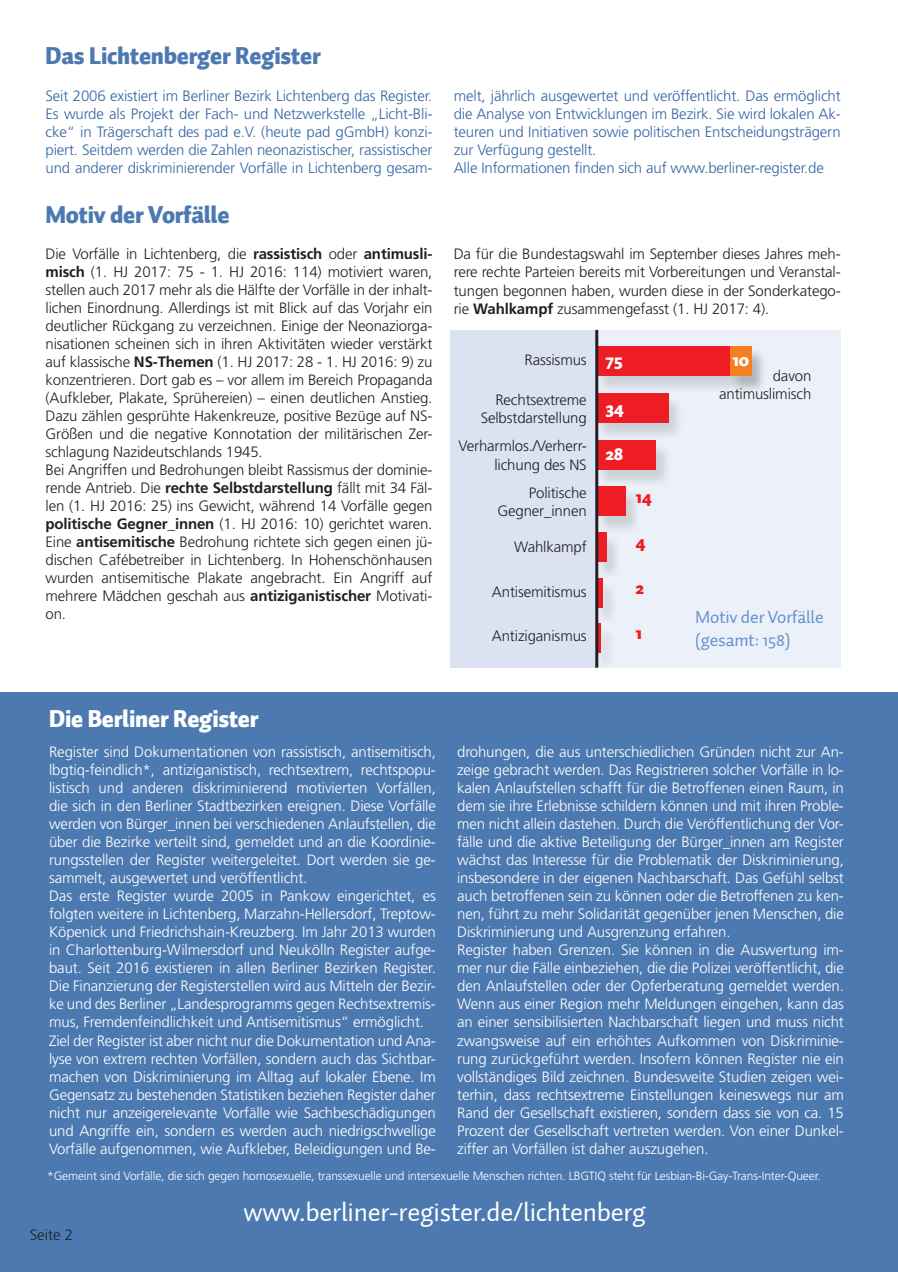
<style>
.page{position:relative;width:898px;height:1272px;background:#fff}
.page>*{position:absolute;margin:0;border:0;box-sizing:border-box;transform-origin:0 0}
.t1{font:27px "Auto 1";letter-spacing:-.01em;color:#fff}
.t2{font:900 24px "Auto 1";letter-spacing:-.01em;color:#4d79b1}
.t3{font:900 24px "Auto 1";letter-spacing:-.01em;color:#fff}
.t4{font:18px "Auto 1";letter-spacing:-.01em;color:#6591cc}
.t5{font:900 18px "Auto 1";letter-spacing:-.01em;color:#fff}
.t6{font:900 18px "Auto 1";color:#ee1d23}
.t7{font:300 15px/18px "Frutiger";letter-spacing:-.01em;color:#fff;text-align:justify}
.t8{font:300 15px/18px "Frutiger";letter-spacing:-.01em;color:#231f20;text-align:justify}
.t9{font:300 15px/18px "Frutiger";letter-spacing:-.01em;color:#3466a5;text-align:justify}
.t10{font:300 12px "Frutiger";letter-spacing:-.01em;color:#fff}
.s1{font-weight:700}
</style>
<div class="page">
<div style="left:0;top:692px;width:897px;height:579px;background:#4d79b1"></div>
<div style="left:596px;top:330px;width:244px;height:337px;background:#ecf1f9"></div>
<div style="left:595px;top:348px;width:172px;height:46px;background:#231f20;opacity:.16"></div>
<div style="left:596px;top:346px;width:155px;height:30px;background:#ee1d23"></div>
<div style="left:729px;top:348px;width:38px;height:46px;background:#231f20;opacity:.16"></div>
<div style="left:730px;top:346px;width:21px;height:30px;background:#f57f21"></div>
<div style="left:595px;top:395px;width:89px;height:46px;background:#231f20;opacity:.16"></div>
<div style="left:596px;top:393px;width:72px;height:29px;background:#ee1d23"></div>
<div style="left:595px;top:442px;width:76px;height:46px;background:#231f20;opacity:.16"></div>
<div style="left:596px;top:439px;width:59px;height:30px;background:#ee1d23"></div>
<div style="left:595px;top:488px;width:46px;height:47px;background:#231f20;opacity:.16"></div>
<div style="left:596px;top:486px;width:30px;height:30px;background:#ee1d23"></div>
<div style="left:595px;top:534px;width:27px;height:46px;background:#231f20;opacity:.16"></div>
<div style="left:596px;top:532px;width:10px;height:30px;background:#ee1d23"></div>
<div style="left:595px;top:580px;width:23px;height:45px;background:#231f20;opacity:.16"></div>
<svg style="left:598px;top:577px;width:4px;height:30px"></svg>
<div style="left:595px;top:626px;width:21px;height:45px;background:#231f20;opacity:.16"></div>
<svg style="left:598px;top:623px;width:2px;height:30px"></svg>
<div style="left:450px;top:330px;width:146px;height:337px;background:#dbe3f3"></div>
<hr style="left:595px;top:330px;width:3px;height:337px;background:#231f20">
<p class="t2" style="left:45px;top:40px;width:276px">Das Lichtenberger Register</p>
<p class="t9" style="left:45px;top:87px;width:388px">Seit 2006 existiert im Berliner Bezirk Lichtenberg das Register.<br>Es wurde als Projekt der Fach- und Netzwerkstelle „Licht-Bli&shy;cke“ in Trägerschaft des pad e.V. (heute pad gGmbH) konzi&shy;piert. Seitdem werden die Zahlen neonazistischer, rassistischer und anderer diskriminierender Vorfälle in Lichtenberg gesam-</p>
<p class="t9" style="left:453px;top:87px;width:388px">melt, jährlich ausgewertet und veröffentlicht. Das ermöglicht die Analyse von Entwicklungen im Bezirk. Sie wird lokalen Ak&shy;teuren und Initiativen sowie politischen Entscheidungsträgern zur Verfügung gestellt.</p>
<p class="t9" style="left:453px;top:159px;width:371px">Alle Informationen finden sich auf www.berliner-register.de</p>
<p class="t2" style="left:45px;top:198px;width:185px">Motiv der Vorfälle</p>
<p class="t8" style="left:45px;top:244px;width:388px">Die Vorfälle in Lichtenberg, die <span class="s1">rassistisch</span> oder <span class="s1">antimusli&shy;misch</span> (1. HJ 2017: 75 - 1. HJ 2016: 114) motiviert waren, stellen auch 2017 mehr als die Hälfte der Vorfälle in der inhalt&shy;lichen Einordnung. Allerdings ist mit Blick auf das Vorjahr ein deutlicher Rückgang zu verzeichnen. Einige der Neonaziorga&shy;nisationen scheinen sich in ihren Aktivitäten wieder verstärkt auf klassische <span class="s1">NS-Themen</span> (1. HJ 2017: 28 - 1. HJ 2016: 9) zu konzentrieren. Dort gab es – vor allem im Bereich Propaganda (Aufkleber, Plakate, Sprühereien) – einen deutlichen Anstieg.<br>Dazu zählen gesprühte Hakenkreuze, positive Bezüge auf NS-Größen und die negative Konnotation der militärischen Zer&shy;schlagung Nazideutschlands 1945.</p>
<p class="t8" style="left:45px;top:460px;width:388px">Bei Angriffen und Bedrohungen bleibt Rassismus der dominie&shy;rende Antrieb. Die <span class="s1">rechte Selbstdarstellung</span> fällt mit 34 Fäl&shy;len (1. HJ 2016: 25) ins Gewicht, während 14 Vorfälle gegen <span class="s1">politische Gegner_innen</span> (1. HJ 2016: 10) gerichtet waren.<br>Eine <span class="s1">antisemitische</span> Bedrohung richtete sich gegen einen jü&shy;dischen Cafébetreiber in Lichtenberg. In Hohenschönhausen wurden antisemitische Plakate angebracht. Ein Angriff auf mehrere Mädchen geschah aus <span class="s1">antiziganistischer</span> Motivati&shy;on.</p>
<p class="t8" style="left:453px;top:245px;width:388px">Da für die Bundestagswahl im September dieses Jahres meh&shy;rere rechte Parteien bereits mit Vorbereitungen und Veranstal&shy;tungen begonnen haben, wurden diese in der Sonderkatego&shy;rie <span class="s1">Wahlkampf</span> zusammengefasst (1. HJ 2017: 4).</p>
<p class="t8" style="left:524px;top:350px;width:64px">Rassismus</p>
<p class="t8" style="left:495px;top:390px;width:93px">Rechtsextreme</p>
<p class="t8" style="left:480px;top:408px;width:107px">Selbstdarstellung</p>
<p class="t8" style="left:458px;top:437px;width:129px;text-align:right">Verharmlos./Verherr&shy;lichung des NS</p>
<p class="t8" style="left:528px;top:484px;width:59px">Politische</p>
<p class="t8" style="left:497px;top:502px;width:91px">Gegner_innen</p>
<p class="t8" style="left:514px;top:538px;width:74px">Wahlkampf</p>
<p class="t8" style="left:491px;top:582px;width:96px">Antisemitismus</p>
<p class="t8" style="left:491px;top:627px;width:96px">Antiziganismus</p>
<p class="t5" style="left:605px;top:348px;width:19px">75</p>
<p class="t5" style="left:732px;top:348px;width:18px">10</p>
<p class="t5" style="left:605px;top:395px;width:20px">34</p>
<p class="t5" style="left:605px;top:442px;width:19px">28</p>
<p class="t6" style="left:635px;top:484px;width:18px">14</p>
<p class="t6" style="left:635px;top:530px;width:12px">4</p>
<p class="t6" style="left:635px;top:575px;width:10px">2</p>
<p class="t6" style="left:635px;top:621px;width:8px">1</p>
<p class="t8" style="left:772px;top:367px;width:40px">davon</p>
<p class="t8" style="left:718px;top:385px;width:94px">antimuslimisch</p>
<p class="t4" style="left:695px;top:606px;width:130px">Motiv der Vorfälle</p>
<p class="t4" style="left:695px;top:628px;width:96px">(gesamt: 158)</p>
<p class="t3" style="left:49px;top:702px;width:211px">Die Berliner Register</p>
<p class="t7" style="left:49px;top:743px;width:388px">Register sind Dokumentationen von rassistisch, antisemitisch, lbgtiq-feindlich*, antiziganistisch, rechtsextrem, rechtspopu&shy;listisch und anderen diskriminierend motivierten Vorfällen, die sich in den Berliner Stadtbezirken ereignen. Diese Vorfälle werden von Bürger_innen bei verschiedenen Anlaufstellen, die über die Bezirke verteilt sind, gemeldet und an die Koordinie&shy;rungsstellen der Register weitergeleitet. Dort werden sie ge&shy;sammelt, ausgewertet und veröffentlicht.</p>
<p class="t7" style="left:49px;top:887px;width:388px">Das erste Register wurde 2005 in Pankow eingerichtet, es folgten weitere in Lichtenberg, Marzahn-Hellersdorf, Treptow-Köpenick und Friedrichshain-Kreuzberg. Im Jahr 2013 wurden in Charlottenburg-Wilmersdorf und Neukölln Register aufge&shy;baut. Seit 2016 existieren in allen Berliner Bezirken Register.<br>Die Finanzierung der Registerstellen wird aus Mitteln der Bezir&shy;ke und des Berliner „Landesprogramms gegen Rechtsextremis&shy;mus, Fremdenfeindlichkeit und Antisemitismus“ ermöglicht.</p>
<p class="t7" style="left:49px;top:1031px;width:388px">Ziel der Register ist aber nicht nur die Dokumentation und Ana&shy;lyse von extrem rechten Vorfällen, sondern auch das Sichtbar&shy;machen von Diskriminierung im Alltag auf lokaler Ebene. Im Gegensatz zu bestehenden Statistiken beziehen Register daher nicht nur anzeigerelevante Vorfälle wie Sachbeschädigungen und Angriffe ein, sondern es werden auch niedrigschwellige Vorfälle aufgenommen, wie Aufkleber, Beleidigungen und Be-</p>
<p class="t7" style="left:457px;top:743px;width:388px">drohungen, die aus unterschiedlichen Gründen nicht zur An&shy;zeige gebracht werden. Das Registrieren solcher Vorfälle in lo&shy;kalen Anlaufstellen schafft für die Betroffenen einen Raum, in dem sie ihre Erlebnisse schildern können und mit ihren Proble&shy;men nicht allein dastehen. Durch die Veröffentlichung der Vor&shy;fälle und die aktive Beteiligung der Bürger_innen am Register wächst das Interesse für die Problematik der Diskriminierung, insbesondere in der eigenen Nachbarschaft. Das Gefühl selbst auch betroffenen sein zu können oder die Betroffenen zu ken&shy;nen, führt zu mehr Solidarität gegenüber jenen Menschen, die Diskriminierung und Ausgrenzung erfahren.</p>
<p class="t7" style="left:457px;top:941px;width:388px">Register haben Grenzen. Sie können in die Auswertung im&shy;mer nur die Fälle einbeziehen, die die Polizei veröffentlicht, die den Anlaufstellen oder der Opferberatung gemeldet werden.<br>Wenn aus einer Region mehr Meldungen eingehen, kann das an einer sensibilisierten Nachbarschaft liegen und muss nicht zwangsweise auf ein erhöhtes Aufkommen von Diskriminie&shy;rung zurückgeführt werden. Insofern können Register nie ein vollständiges Bild zeichnen. Bundesweite Studien zeigen wei&shy;terhin, dass rechtsextreme Einstellungen keineswegs nur am Rand der Gesellschaft existieren, sondern dass sie von ca. 15<br>Prozent der Gesellschaft vertreten werden. Von einer Dunkel&shy;ziffer an Vorfällen ist daher auszugehen.</p>
<p class="t10" style="left:47px;top:1168px;width:774px">*Gemeint sind Vorfälle, die sich gegen homosexuelle, transsexuelle und intersexuelle Menschen richten. LBGTIQ steht für Lesbian-Bi-Gay-Trans-Inter-Queer.</p>
<p class="t8" style="left:30px;top:1225px;width:45px">Seite 2</p>
<p class="t1" style="left:243px;top:1194px;width:404px">www.berliner-register.de/lichtenberg</p>
</div>
